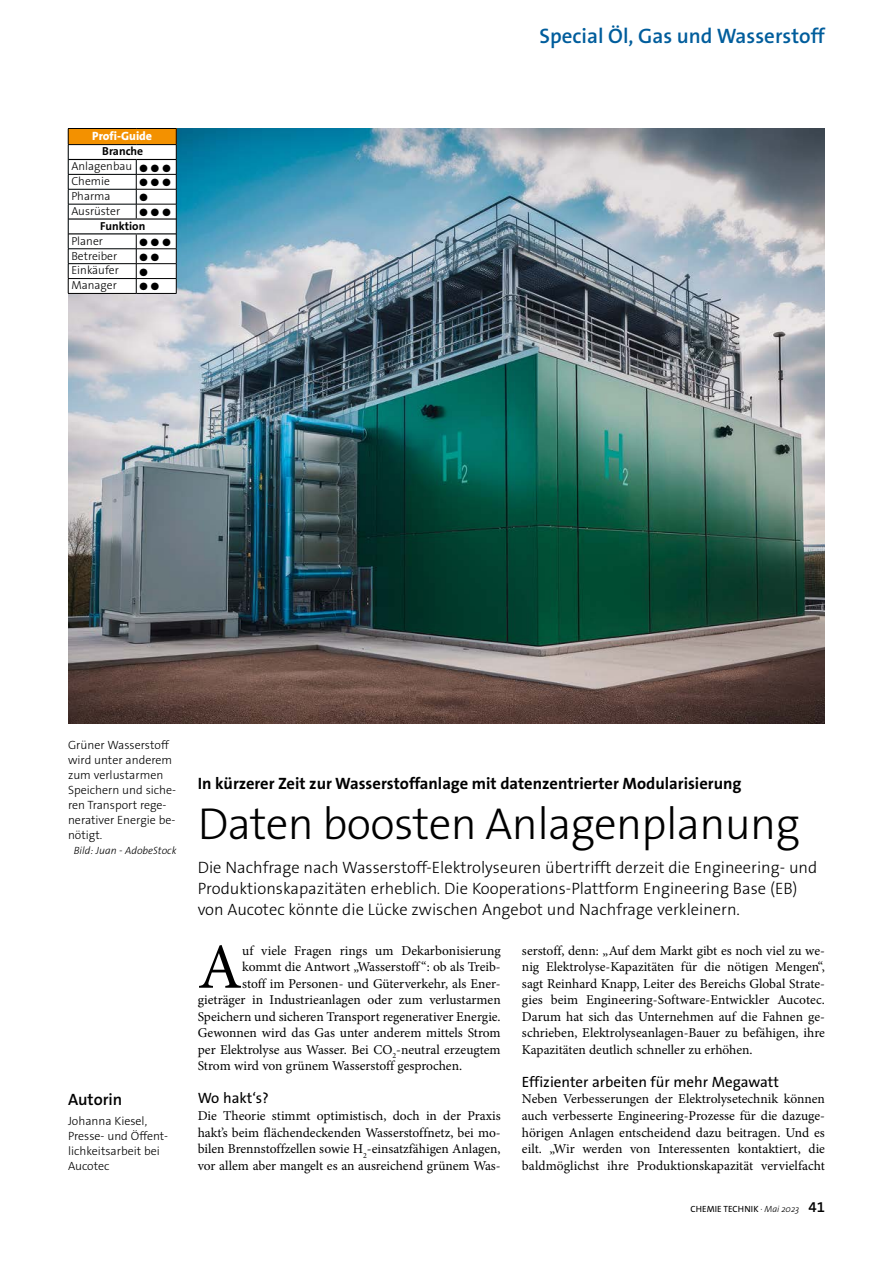
<style>
.page{position:relative;width:893px;height:1263px;background:#fff}
.page>*{position:absolute;margin:0;border:0;box-sizing:border-box;transform-origin:0 0}
.t1{font:64.35px "Minion Pro";color:#000}
.t2{font:300 45px "The Sans Os F";letter-spacing:-.015em;color:#000}
.t3{font:600 21px "The Sans Os F";color:#005d9c}
.t4{font:300 16.5px/21px "The Sans Os F";color:#000}
.t5{font:700 16.5px "The Sans Os F";color:#000}
.t6{font:600 16.5px "The Sans Os F";color:#000}
.t7{font:15px "The Sans Os F";color:#000}
.t8{font:13.5px/16.5px "Minion Pro";color:#000;text-align:justify}
.t9{font:300 12px/15px "The Sans Os F";color:#000}
.t10{font:800 12px "The Sans Os F";color:#fff}
.t11{font:300 11.7px/14.9px "The Sans Os F";color:#000}
.t12{font:700 11.7px "The Sans Os F";color:#000}
.t13{font:italic 300 10.5px "The Sans Os F";color:#000}
.t14{font:10.5px "Zapf Dingbats Std";color:#000}
.t15{font:9px "The Sans Os F";color:#000}
.s1{font-weight:700}
.s2{font-weight:300;font-style:italic}
.s3{font-weight:600;font-size:15px}
</style>
<div class="page">
<img style="left:68px;top:128px;width:757px;height:595px">
<hr style="left:68px;top:128px;width:68px;height:1px;background:#000">
<hr style="left:136px;top:128px;width:40px;height:1px;background:#000">
<hr style="left:68px;top:293px;width:68px;height:1px;background:#000">
<hr style="left:136px;top:293px;width:40px;height:1px;background:#000">
<svg style="left:68px;top:129px;width:109px;height:164px"></svg>
<p class="t10" style="left:92px;top:128px;width:61px">Profi-Guide</p>
<p class="t11" style="left:71px;top:144px;width:101px;text-indent:31px"><span class="s1">Branche<br></span>Anlagenbau ● ● ●<br>Chemie</p>
<p class="t14" style="left:139px;top:178px;width:33px">● ● ●</p>
<p class="t11" style="left:71px;top:189px;width:41px">Pharma</p>
<p class="t14" style="left:139px;top:193px;width:10px">●</p>
<p class="t11" style="left:71px;top:204px;width:50px">Ausrüster</p>
<p class="t14" style="left:139px;top:207px;width:33px">● ● ●</p>
<p class="t12" style="left:100px;top:218px;width:47px">Funktion</p>
<p class="t11" style="left:71px;top:233px;width:33px">Planer</p>
<p class="t14" style="left:139px;top:237px;width:33px">● ● ●</p>
<p class="t11" style="left:71px;top:248px;width:47px">Betreiber</p>
<p class="t11" style="left:71px;top:263px;width:49px">Einkäufer</p>
<p class="t14" style="left:139px;top:267px;width:10px">●</p>
<p class="t11" style="left:71px;top:278px;width:47px">Manager</p>
<h3 class="t3" style="left:540px;top:22px;width:287px">Special Öl, Gas und Wasserstoff</h3>
<p class="t9" style="left:68px;top:737px;width:110px">Grüner Wasserstoff wird unter anderem zum verlustarmen<br>Speichern und siche&shy;ren Transport rege&shy;nerativer Energie be&shy;nötigt.</p>
<p class="t13" style="left:74px;top:843px;width:104px">Bild: Juan - AdobeStock</p>
<p class="t6" style="left:68px;top:1089px;width:56px">Autorin</p>
<p class="t9" style="left:68px;top:1113px;width:102px">Johanna Kiesel,<br>Presse- und Öffent&shy;lichkeitsarbeit bei<br>Aucotec</p>
<p class="t5" style="left:198px;top:773px;width:545px">In kürzerer Zeit zur Wasserstoffanlage mit datenzentrierter Modularisierung</p>
<h2 class="t2" style="left:198px;top:795px;width:604px">Daten boosten Anlagenplanung</h2>
<p class="t4" style="left:198px;top:857px;width:621px">Die Nachfrage nach Wasserstoff-Elektrolyseuren übertrifft derzeit die Engineering- und<br>Produktionskapazitäten erheblich. Die Kooperations-Plattform Engineering Base (EB) von Aucotec könnte die Lücke zwischen Angebot und Nachfrage verkleinern.</p>
<h1 class="t1" style="left:198px;top:924px;width:46px">A</h1>
<p class="t8" style="left:242px;top:942px;width:260px">uf viele Fragen rings um Dekarbonisierung</p>
<p class="t8" style="left:522px;top:942px;width:305px">serstoff, denn: „Auf dem Markt gibt es noch viel zu we&shy;nig Elektrolyse-Kapazitäten für die nötigen Mengen“, sagt Reinhard Knapp, Leiter des Bereichs Global Strate&shy;gies beim Engineering-Software-Entwickler Aucotec.<br>Darum hat sich das Unternehmen auf die Fahnen ge&shy;schrieben, Elektrolyseanlagen-Bauer zu befähigen, ihre Kapazitäten deutlich schneller zu erhöhen.</p>
<p class="t7" style="left:522px;top:1072px;width:258px">Effizienter arbeiten für mehr Megawatt</p>
<p class="t8" style="left:522px;top:1091px;width:305px">Neben Verbesserungen der Elektrolysetechnik können auch verbesserte Engineering-Prozesse für die dazuge&shy;hörigen Anlagen entscheidend dazu beitragen. Und es eilt. „Wir werden von Interessenten kontaktiert, die baldmöglichst ihre Produktionskapazität vervielfacht</p>
<p class="t8" style="left:242px;top:959px;width:260px">kommt die Antwort „Wasserstoff “: ob als Treib-</p>
<p class="t8" style="left:242px;top:975px;width:260px">stoff im Personen- und Güterverkehr, als Ener-</p>
<p class="t8" style="left:198px;top:992px;width:304px">gieträger in Industrieanlagen oder zum verlustarmen</p>
<p class="t8" style="left:198px;top:1008px;width:304px">Speichern und sicheren Transport regenerativer Energie.</p>
<p class="t8" style="left:198px;top:1025px;width:304px">Gewonnen wird das Gas unter anderem mittels Strom</p>
<p class="t8" style="left:198px;top:1041px;width:304px">per Elektrolyse aus Wasser. Bei CO<sub>2</sub>-neutral erzeugtem</p>
<p class="t8" style="left:198px;top:1058px;width:266px">Strom wird von grünem Wasserstoff gesprochen.</p>
<p class="t7" style="left:198px;top:1089px;width:73px">Wo hakt‘s?</p>
<p class="t8" style="left:198px;top:1107px;width:304px">Die Theorie stimmt optimistisch, doch in der Praxis hakt’s beim flächendeckenden Wasserstoffnetz, bei mo&shy;bilen Brennstoffzellen sowie H<sub>2</sub>-einsatzfähigen Anlagen, vor allem aber mangelt es an ausreichend grünem Was-</p>
<p class="t15" style="left:690px;top:1203px;width:136px">CHEMIE TECHNIK <span class="s2">· Mai 2023</span> <span class="s3">41</span></p>
</div>
